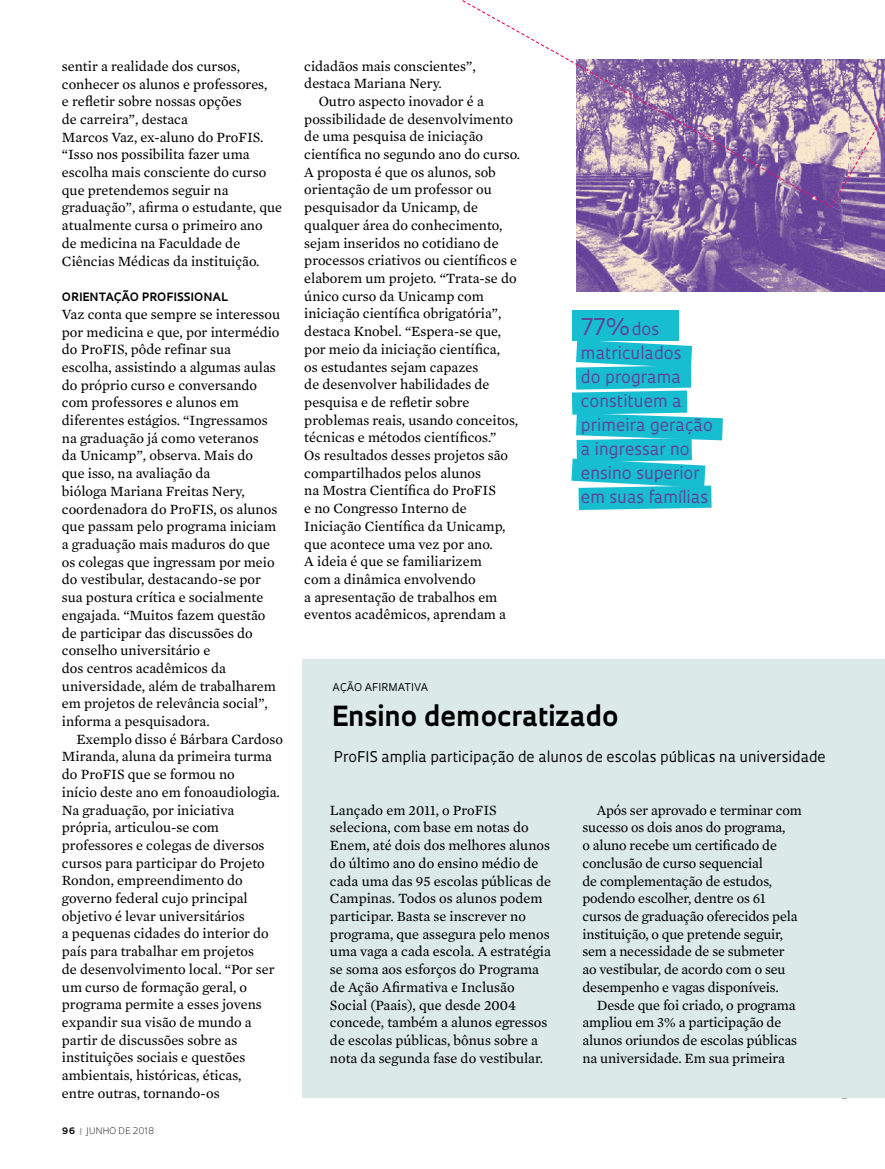
<style>
.page{position:relative;width:885px;height:1169px;background:#fff}
.page>*{position:absolute;margin:0;border:0;box-sizing:border-box;transform-origin:0 0}
.t1{font:700 27px "Oculum";color:#000}
.t2{font:22.5px "Oculum";color:#623f99}
.t3{font:16.5px/24px "Oculum";color:#623f99}
.t4{font:14.4px/17.7px "Mercury Text G2";color:#000}
.t5{font:14.4px "Oculum";color:#000}
.t6{font:700 11.25px "Oculum";letter-spacing:.035em;color:#000}
.t7{font:10.5px "Oculum";letter-spacing:.01em;color:#000}
.t8{font:300 8.7px "Oculum";letter-spacing:.015em;color:#000}
.s1{font-weight:700}
.s2{font-weight:700;color:#939598}
.s3{font-size:16.5px}
</style>
<div class="page">
<div style="left:572px;top:309px;width:106px;height:31px;background:#16becf"></div>
<svg style="left:571px;top:340px;width:152px;height:170px"></svg>
<div style="left:302px;top:659px;width:583px;height:439px;background:#dbeae7"></div>
<img style="left:577px;top:208px;width:308px;height:84px">
<svg style="left:462px;top:0;width:423px;height:208px"></svg>
<p class="t4" style="left:62px;top:56px;width:222px">sentir a realidade dos cursos, conhecer os alunos e professores,<br>e refletir sobre nossas opções<br>de carreira”, destaca<br>Marcos Vaz, ex-aluno do ProFIS. “Isso nos possibilita fazer uma escolha mais consciente do curso que pretendemos seguir na graduação”, afirma o estudante, que atualmente cursa o primeiro ano<br>de medicina na Faculdade de<br>Ciências Médicas da instituição.</p>
<p class="t6" style="left:62px;top:289px;width:167px">orientação profissional</p>
<p class="t4" style="left:62px;top:304px;width:220px">Vaz conta que sempre se interessou por medicina e que, por intermédio do ProFIS, pôde refinar sua escolha, assistindo a algumas aulas do próprio curso e conversando com professores e alunos em diferentes estágios. “Ingressamos na graduação já como veteranos<br>da Unicamp”, observa. Mais do<br>que isso, na avaliação da<br>bióloga Mariana Freitas Nery, coordenadora do ProFIS, os alunos que passam pelo programa iniciam a graduação mais maduros do que os colegas que ingressam por meio do vestibular, destacando-se por sua postura crítica e socialmente engajada. “Muitos fazem questão de participar das discussões do conselho universitário e<br>dos centros acadêmicos da universidade, além de trabalharem em projetos de relevância social”, informa a pesquisadora.</p>
<p class="t4" style="left:62px;top:729px;width:223px;text-indent:14px">Exemplo disso é Bárbara Cardoso<br>Miranda, aluna da primeira turma do ProFIS que se formou no<br>início deste ano em fonoaudiologia.<br>Na graduação, por iniciativa própria, articulou-se com professores e colegas de diversos cursos para participar do Projeto<br>Rondon, empreendimento do governo federal cujo principal objetivo é levar universitários<br>a pequenas cidades do interior do país para trabalhar em projetos<br>de desenvolvimento local. “Por ser um curso de formação geral, o programa permite a esses jovens expandir sua visão de mundo a partir de discussões sobre as instituições sociais e questões ambientais, históricas, éticas,<br>entre outras, tornando-os</p>
<p class="t8" style="left:62px;top:1124px;width:94px"><span class="s1">96</span> <span class="s2">|</span> JUNHO DE 2018</p>
<p class="t4" style="left:304px;top:56px;width:173px">cidadãos mais conscientes”, destaca Mariana Nery.</p>
<p class="t4" style="left:304px;top:92px;width:217px;text-indent:14px">Outro aspecto inovador é a possibilidade de desenvolvimento de uma pesquisa de iniciação científica no segundo ano do curso.<br>A proposta é que os alunos, sob orientação de um professor ou pesquisador da Unicamp, de qualquer área do conhecimento, sejam inseridos no cotidiano de processos criativos ou científicos e elaborem um projeto. “Trata-se do único curso da Unicamp com iniciação científica obrigatória”, destaca Knobel. “Espera-se que, por meio da iniciação científica,<br>os estudantes sejam capazes<br>de desenvolver habilidades de pesquisa e de refletir sobre problemas reais, usando conceitos, técnicas e métodos científicos.”<br>Os resultados desses projetos são compartilhados pelos alunos<br>na Mostra Científica do ProFIS<br>e no Congresso Interno de<br>Iniciação Científica da Unicamp, que acontece uma vez por ano.<br>A ideia é que se familiarizem<br>com a dinâmica envolvendo<br>a apresentação de trabalhos em eventos acadêmicos, aprendam a</p>
<h2 class="t2" style="left:581px;top:312px;width:80px">77% <span class="s3">dos</span></h2>
<p class="t3" style="left:581px;top:341px;width:133px">matriculados<br>do programa constituem a primeira geração a ingressar no ensino superior em suas famílias</p>
<p class="t7" style="left:333px;top:680px;width:90px">ação afirmativa</p>
<h1 class="t1" style="left:331px;top:697px;width:288px">Ensino democratizado</h1>
<p class="t5" style="left:334px;top:747px;width:493px">ProFIS amplia participação de alunos de escolas públicas na universidade</p>
<p class="t4" style="left:330px;top:800px;width:223px">Lançado em 2011, o ProFIS seleciona, com base em notas do<br>Enem, até dois dos melhores alunos do último ano do ensino médio de cada uma das 95 escolas públicas de<br>Campinas. Todos os alunos podem participar. Basta se inscrever no programa, que assegura pelo menos uma vaga a cada escola. A estratégia se soma aos esforços do Programa de Ação Afirmativa e Inclusão<br>Social (Paais), que desde 2004 concede, também a alunos egressos de escolas públicas, bônus sobre a nota da segunda fase do vestibular.</p>
<p class="t4" style="left:582px;top:800px;width:221px;text-indent:14px">Após ser aprovado e terminar com sucesso os dois anos do programa,<br>o aluno recebe um certificado de conclusão de curso sequencial<br>de complementação de estudos, podendo escolher, dentre os 61 cursos de graduação oferecidos pela instituição, o que pretende seguir, sem a necessidade de se submeter ao vestibular, de acordo com o seu desempenho e vagas disponíveis.</p>
<p class="t4" style="left:582px;top:995px;width:216px;text-indent:14px">Desde que foi criado, o programa ampliou em 3% a participação de alunos oriundos de escolas públicas na universidade. Em sua primeira</p>
</div>
